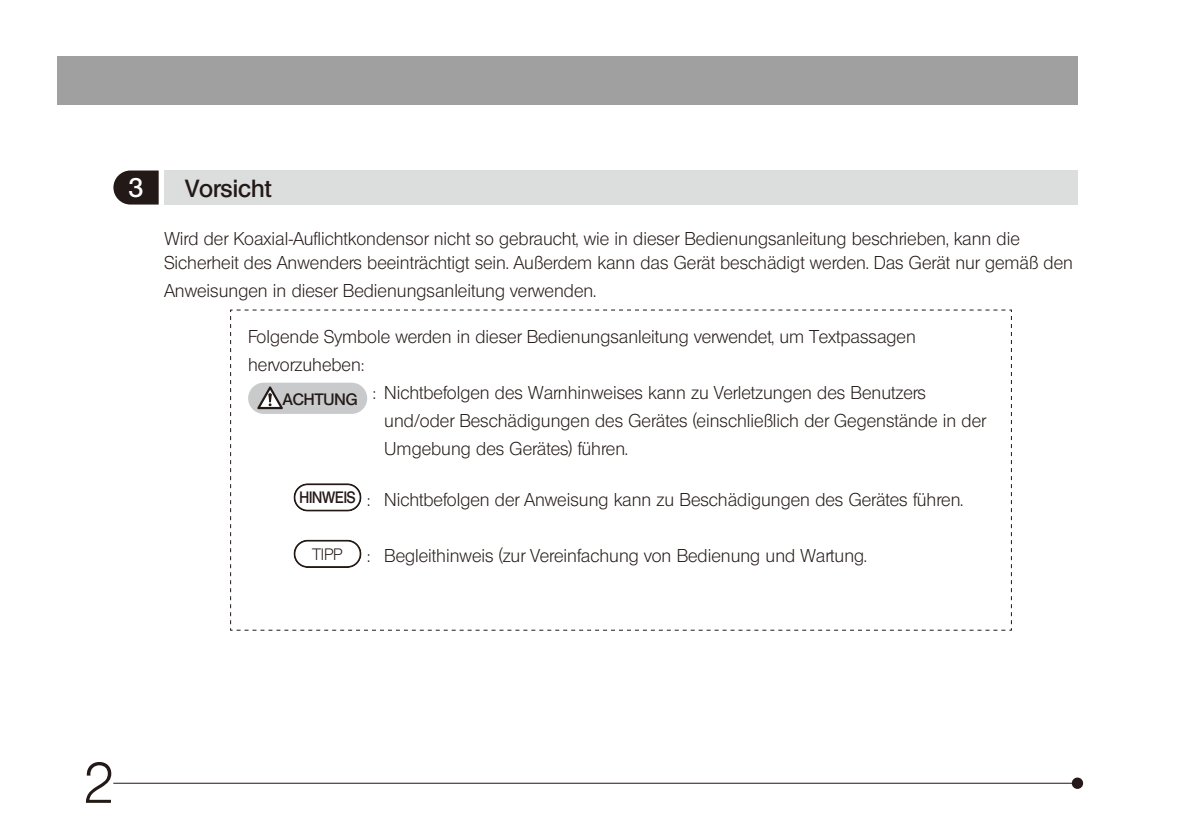
<style>
.page{position:relative;width:1191px;height:840px;background:#fff}
.page>*{position:absolute;margin:0;border:0;box-sizing:border-box;transform-origin:0 0}
.t1{font:56px "Olympus Leicht Normal";color:#231916}
.Headline3_No{font:26px "Olympus Leicht Halbfett";color:#fff}
.Headline3_WthoutCnt{font:24px "Olympus Leicht Halbfett";color:#231916}
.Text1{font:18px/28px "Olympus Leicht Normal";color:#231916}
.Text_Tip{font:18px "Olympus Leicht Normal";color:#231916}
.t2{font:16px "Olympus Leicht Halbfett";letter-spacing:-.005em;color:#231916}
.t3{font:16px "Olympus Leicht Halbfett";letter-spacing:-.005em;color:#231916;scale:.9 1}
.t4{font:16px "Olympus Leicht Normal";color:#231916}
</style>
<div class="page">
<div style="left:1071px;top:777px;width:12px;height:11px;background:#231916;border-radius:50%"></div>
<hr style="left:113px;top:782px;width:964px;height:1px;background:#231916">
<div style="left:57px;top:57px;width:1020px;height:48px;background:#a0a0a1"></div>
<div style="left:164px;top:170px;width:913px;height:34px;background:#dcdddd"></div>
<svg style="left:113px;top:170px;width:46px;height:34px;background:#3a312e"></svg>
<svg style="left:230px;top:309px;width:782px;height:322px"></svg>
<p class="Headline3_No" style="left:129px;top:172px;width:16px">3</p>
<p class="Headline3_WthoutCnt" style="left:185px;top:174px;width:87px">Vorsicht</p>
<p class="Text1" style="left:164px;top:226px;width:910px;line-height:24px">Wird der Koaxial-Auflichtkondensor nicht so gebraucht, wie in dieser Bedienungsanleitung beschrieben, kann die<br>Sicherheit des Anwenders beeinträchtigt sein. Außerdem kann das Gerät beschädigt werden. Das Gerät nur gemäß den</p>
<p class="Text1" style="left:164px;top:276px;width:433px">Anweisungen in dieser Bedienungsanleitung verwenden.</p>
<p class="Text1" style="left:248px;top:322px;width:669px">Folgende Symbole werden in dieser Bedienungsanleitung verwendet, um Textpassagen hervorzuheben:</p>
<p class="t2" style="left:283px;top:390px;width:76px">ACHTUNG</p>
<p class="Text1" style="left:384px;top:378px;width:603px;text-indent:-12px">: Nichtbefolgen des Warnhinweises kann zu Verletzungen des Benutzers und/oder Beschädigungen des Gerätes (einschließlich der Gegenstände in der<br>Umgebung des Gerätes) führen.</p>
<p class="t3" style="left:299px;top:487px;width:64px">HINWEIS</p>
<p class="Text1" style="left:367px;top:485px;width:598px">: Nichtbefolgen der Anweisung kann zu Beschädigungen des Gerätes führen.</p>
<p class="t4" style="left:312px;top:544px;width:32px">TIPP</p>
<p class="Text_Tip" style="left:367px;top:545px;width:501px">: Begleithinweis (zur Vereinfachung von Bedienung und Wartung.</p>
<h1 class="t1" style="left:84px;top:749px;width:31px">2</h1>
</div>
